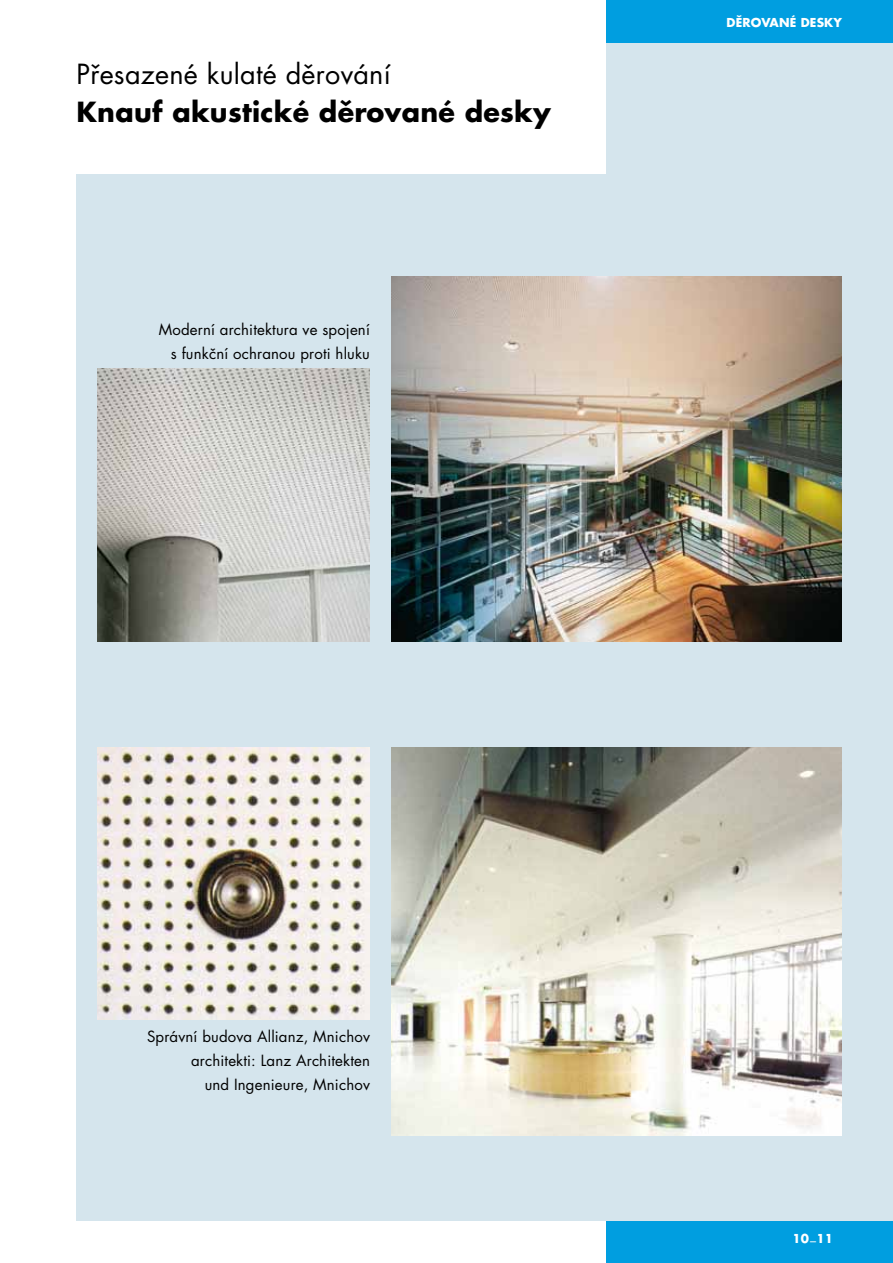
<style>
.page{position:relative;width:893px;height:1263px;background:#fff}
.page>*{position:absolute;margin:0;border:0;box-sizing:border-box;transform-origin:0 0}
.t1{font:700 27px "Futura CE";letter-spacing:.01em;color:#000}
.t2{font:27px "Futura CE";letter-spacing:.01em;color:#000}
.t3{font:15px/24px "Futura";letter-spacing:.01em;color:#000;text-align:right}
.t4{font:700 12px "Futura CE";letter-spacing:.01em;color:#fff}
</style>
<div class="page">
<div style="left:606px;top:0;width:287px;height:1239px;background:#d5e5ed"></div>
<div style="left:606px;top:0;width:287px;height:43px;background:#009ee0"></div>
<div style="left:606px;top:1220px;width:287px;height:43px;background:#009ee0"></div>
<div style="left:77px;top:174px;width:816px;height:1046px;background:#d5e5ed"></div>
<img style="left:391px;top:276px;width:451px;height:365px">
<img style="left:98px;top:369px;width:272px;height:272px">
<img style="left:98px;top:747px;width:272px;height:272px">
<img style="left:391px;top:747px;width:451px;height:388px">
<h1 class="t2" style="left:77px;top:59px;width:316px">Přesazené kulaté děrování</h1>
<h1 class="t1" style="left:77px;top:95px;width:476px">Knauf akustické děrované desky</h1>
<p class="t3" style="left:159px;top:318px;width:212px">Moderní architektura ve spojení s funkční ochranou proti hluku</p>
<p class="t4" style="left:727px;top:14px;width:117px">DĚROVANÉ DESKY</p>
<p class="t3" style="left:147px;top:1024px;width:224px">Správní budova Allianz, Mnichov architekti: Lanz Architekten<br>und Ingenieure, Mnichov</p>
<p class="t4" style="left:792px;top:1230px;width:42px">10_11</p>
</div>
